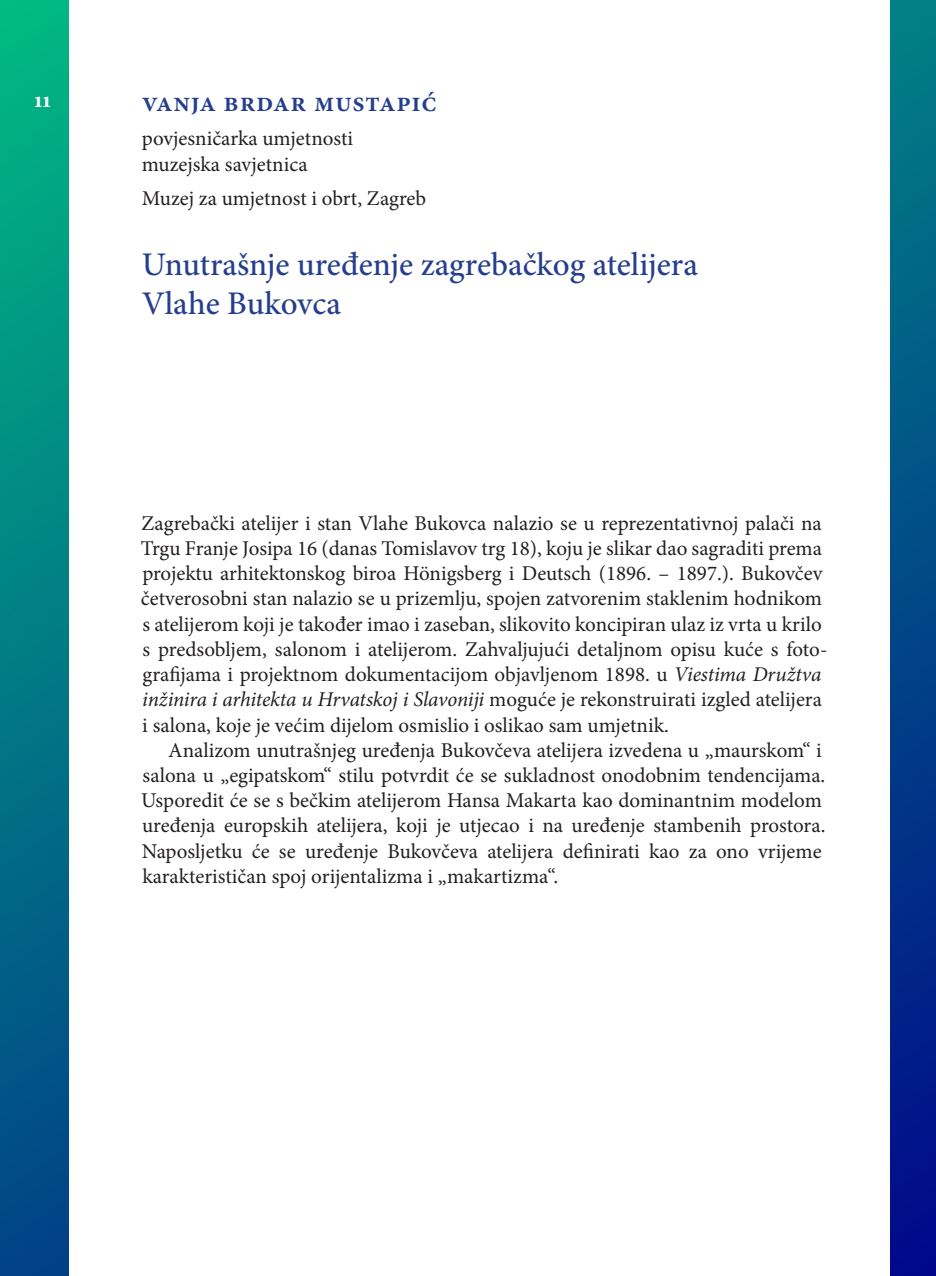
<style>
.page{position:relative;width:936px;height:1276px;background:#fff}
.page>*{position:absolute;margin:0;border:0;box-sizing:border-box;transform-origin:0 0}
.t1{font:500 33px/39.6px "Minion Pro";letter-spacing:-.005em;color:#253f8e}
.t2{font:600 28px "Minion Pro";letter-spacing:.025em;color:#253f8e}
.t3{font:700 23px "Minion Pro";color:#fff}
.t4{font:21px/25.2px "Minion Pro";color:#231f20}
.s1{font-style:italic}
</style>
<div class="page">
<img style="left:0;top:0;width:68px;height:1276px">
<img style="left:890px;top:0;width:45px;height:1276px">
<p class="t3" style="left:34px;top:84px;width:18px">11</p>
<p class="t2" style="left:142px;top:83px;width:296px">vanja brdar mustapić</p>
<p class="t4" style="left:142px;top:126px;width:213px">povjesničarka umjetnosti muzejska savjetnica</p>
<p class="t4" style="left:142px;top:186px;width:286px">Muzej za umjetnost i obrt, Zagreb</p>
<p class="t1" style="left:142px;top:244px;width:557px">Unutrašnje uređenje zagrebačkog atelijera<br>Vlahe Bukovca</p>
<p class="t4" style="left:141px;top:510px;width:688px">Zagrebački atelijer i stan Vlahe Bukovca nalazio se u reprezentativnoj palači na Trgu Franje Josipa 16 (danas Tomislavov trg 18), koju je slikar dao sagraditi prema projektu arhitektonskog biroa Hönigsberg i Deutsch (1896. – 1897.). Bukovčev četverosobni stan nalazio se u prizemlju, spojen zatvorenim staklenim hodnikom s atelijerom koji je također imao i zaseban, slikovito koncipiran ulaz iz vrta u krilo s predsobljem, salonom i atelijerom. Zahvaljujući detaljnom opisu kuće s foto&shy;grafijama i projektnom dokumentacijom objavljenom 1898. u <span class="s1">Viestima Družtva inžinira i arhitekta u Hrvatskoj i Slavoniji</span> moguće je rekonstruirati izgled atelijera i salona, koje je većim dijelom osmislio i oslikao sam umjetnik.</p>
<p class="t4" style="left:141px;top:737px;width:685px;text-indent:27px">Analizom unutrašnjeg uređenja Bukovčeva atelijera izvedena u „maurskom“ i salona u „egipatskom“ stilu potvrdit će se sukladnost onodobnim tendencijama.<br>Usporedit će se s bečkim atelijerom Hansa Makarta kao dominantnim modelom uređenja europskih atelijera, koji je utjecao i na uređenje stambenih prostora.<br>Naposljetku će se uređenje Bukovčeva atelijera definirati kao za ono vrijeme karakterističan spoj orijentalizma i „makartizma“.</p>
</div>
